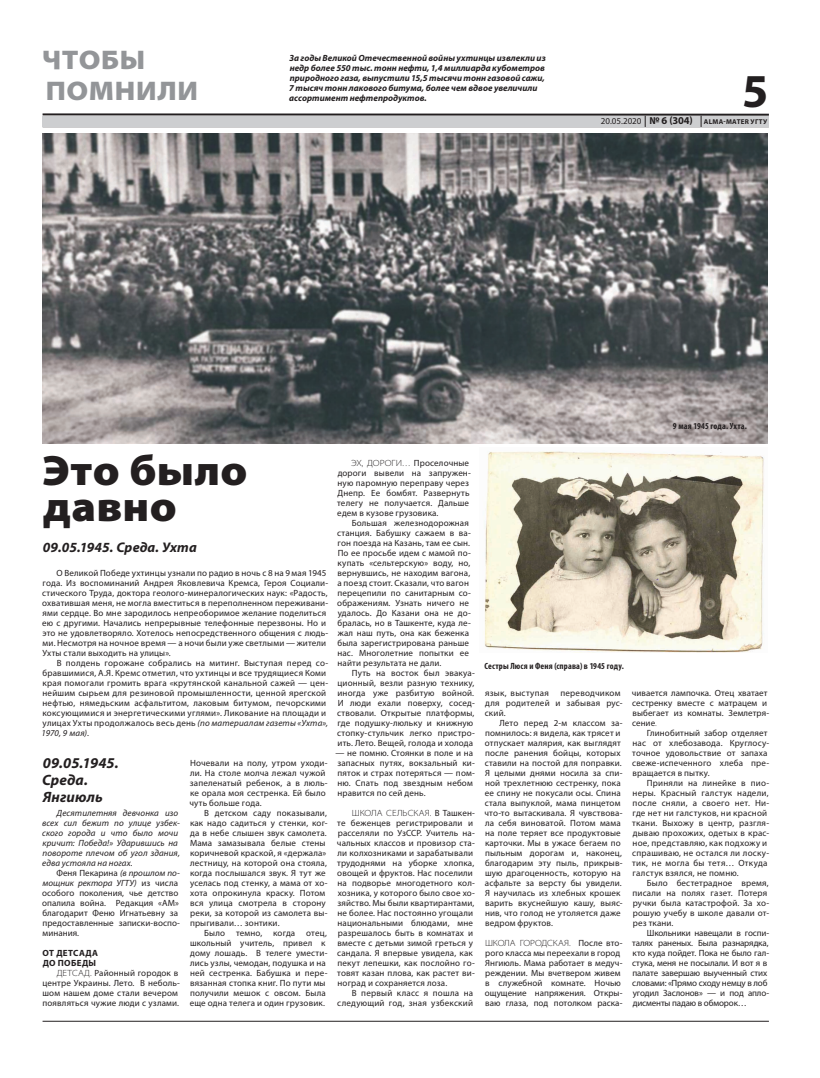
<style>
.page{position:relative;width:820px;height:1078px;background:#fff}
.page>*{position:absolute;margin:0;border:0;box-sizing:border-box;transform-origin:0 0}
.t1{font:700 47.4px "Myriad Pro";color:#231f20}
.t2{font:900 semi-expanded 42.5px/36px "Myriad Pro";letter-spacing:.005em;color:#231f20}
.t3{font:900 semi-expanded 27px/31px "Myriad Pro";letter-spacing:.02em;color:#939598}
.t4{font:italic 700 15px/17px "Myriad Pro";letter-spacing:.01em;color:#231f20}
.t5{font:italic 700 14px "Myriad Pro";letter-spacing:.005em;color:#231f20}
.t6{font:9px/10px "Myriad Pro";letter-spacing:.015em;color:#231f20}
.t7{font:italic 700 9px/10px "Myriad Pro";color:#231f20}
.t8{font:9px/10px "Myriad Pro";letter-spacing:-.015em;color:#231f20}
.t9{font:italic 9px/10px "Myriad Pro";letter-spacing:.01em;color:#231f20}
.t10{font:700 condensed 9px "Myriad Pro";letter-spacing:.02em;color:#231f20}
.t11{font:700 9px "Myriad Pro";letter-spacing:.04em;color:#231f20}
.t12{font:700 7px "Myriad Pro";letter-spacing:.04em;color:#231f20}
.s1{font-weight:400;font-size:9px}
.s2{font-size:10.5px}
.s3{font-weight:300;font-stretch:semi-expanded}
.s4{font-style:italic}
</style>
<div class="page">
<hr style="left:43px;top:113px;width:725px;height:3px;background:#231f20">
<div style="left:43px;top:116px;width:725px;height:11px;background:#cdced0"></div>
<hr style="left:43px;top:1020px;width:725px;height:1px;background:#231f20">
<img style="left:484px;top:451px;width:280px;height:201px">
<img style="left:43px;top:133px;width:724px;height:310px">
<h3 class="t3" style="left:42px;top:45px;width:157px">ЧТОБЫ<br>ПОМНИЛИ</h3>
<p class="t7" style="left:289px;top:53px;width:258px">За годы Великой Отечественной войны ухтинцы извлекли из недр более 550 тыс. тонн нефти, 1,4 миллиарда кубометров природного газа, выпустили 15,5 тысячи тонн газовой сажи, 7 тысяч тонн лакового битума, более чем вдвое увеличили ассортимент нефтепродуктов.</p>
<h1 class="t1" style="left:741px;top:60px;width:28px">5</h1>
<p class="t12" style="left:600px;top:117px;width:168px"><span class="s1">20.05.2020</span> <span class="s2">№ 6 (304)</span> ALMA-MATER УГТУ</p>
<p class="t10" style="left:672px;top:420px;width:75px">9 мая 1945 года. Ухта.</p>
<h2 class="t2" style="left:42px;top:453px;width:207px">Это было давно</h2>
<h3 class="t5" style="left:43px;top:538px;width:155px">09.05.1945. Среда. Ухта</h3>
<p class="t6" style="left:337px;top:457px;width:135px;text-indent:14px"><span class="s3">ЭХ, ДОРОГИ…</span> Проселочные дороги вывели на запружен&shy;ную паромную переправу через<br>Днепр. Ее бомбят. Развернуть телегу не получается. Дальше едем в кузове грузовика.</p>
<p class="t6" style="left:337px;top:517px;width:135px;text-indent:15px">Большая железнодорожная станция. Бабушку сажаем в ва&shy;гон поезда на Казань, там ее сын.<br>По ее просьбе идем с мамой по&shy;купать «сельтерскую» воду, но, вернувшись, не находим вагона, а поезд стоит. Сказали, что вагон перецепили по санитарным со&shy;ображениям. Узнать ничего не удалось. До Казани она не до&shy;бралась, но в Ташкенте, куда ле&shy;жал наш путь, она как беженка была зарегистрирована раньше нас. Многолетние попытки ее найти результата не дали.</p>
<p class="t6" style="left:337px;top:667px;width:139px;text-indent:15px">Путь на восток был эвакуа&shy;ционный, везли разную технику, иногда уже разбитую войной.<br>И люди ехали поверху, сосед&shy;ствовали. Открытые платформы, где подушку-люльку и книжную стопку-стульчик легко пристро&shy;ить. Лето. Вещей, голода и холода</p>
<p class="t6" style="left:335px;top:747px;width:141px">— не помню. Стоянки в поле и на запасных путях, вокзальный ки&shy;пяток и страх потеряться — пом&shy;ню. Спать под звездным небом нравится по сей день.</p>
<p class="t6" style="left:337px;top:807px;width:139px;text-indent:15px"><span class="s3">ШКОЛА СЕЛЬСКАЯ.</span> В Ташкен&shy;те беженцев регистрировали и расселяли по УзССР. Учитель на&shy;чальных классов и провизор ста&shy;ли колхозниками и зарабатывали трудоднями на уборке хлопка, овощей и фруктов. Нас поселили на подворье многодетного кол&shy;хозника, у которого было свое хо&shy;зяйство. Мы были квартирантами, не более. Нас постоянно угощали национальными блюдами, мне разрешалось быть в комнатах и вместе с детьми зимой греться у сандала. Я впервые увидела, как пекут лепешки, как послойно го&shy;товят казан плова, как растет ви&shy;ноград и сохраняется лоза.</p>
<p class="t6" style="left:337px;top:987px;width:137px;text-align:right">В первый класс я пошла на следующий год, зная узбекский</p>
<p class="t6" style="left:42px;top:567px;width:287px;text-indent:14px">О Великой Победе ухтинцы узнали по радио в ночь с 8 на 9 мая 1945 года. Из воспоминаний Андрея Яковлевича Кремса, Героя Социали&shy;стического Труда, доктора геолого-минералогических наук: «Радость, охватившая меня, не могла вместиться в переполненном переживани&shy;ями сердце. Во мне зародилось непреоборимое желание поделиться ею с другими. Начались непрерывные телефонные перезвоны. Но и это не удовлетворяло. Хотелось непосредственного общения с людь&shy;ми. Несмотря на ночное время — а ночи были уже светлыми — жители Ухты стали выходить на улицы».</p>
<p class="t6" style="left:42px;top:657px;width:288px;text-indent:15px">В полдень горожане собрались на митинг. Выступая перед со&shy;бравшимися, А.Я. Кремс отметил, что ухтинцы и все трудящиеся Коми края помогали громить врага «крутянской канальной сажей — цен&shy;нейшим сырьем для резиновой промышленности, ценной ярегской нефтью, нямедьским асфальтитом, лаковым битумом, печорскими коксующимися и энергетическими углями». Ликование на площади и улицах Ухты продолжалось весь день <span class="s4">(по материалам газеты «Ухта», 1970, 9 мая)</span>.</p>
<h3 class="t4" style="left:42px;top:753px;width:78px">09.05.1945.<br>Среда.<br>Янгиюль</h3>
<p class="t9" style="left:42px;top:807px;width:139px;text-indent:15px">Десятилетняя девчонка изо всех сил бежит по улице узбек&shy;ского города и что было мочи кричит: Победа!» Ударившись на повороте плечом об угол здания, едва устояла на ногах.</p>
<p class="t6" style="left:42px;top:867px;width:139px;text-indent:14px">Феня Пекарина <span class="s4">(в прошлом по&shy;мощник ректора УГТУ)</span> из числа особого поколения, чье детство опалила война. Редакция «АМ» благодарит Феню Игнатьевну за предоставленные записки-воспо&shy;минания.</p>
<p class="t11" style="left:42px;top:947px;width:57px">ОТ ДЕТСАДА</p>
<p class="t11" style="left:43px;top:957px;width:55px">ДО ПОБЕДЫ</p>
<p class="t6" style="left:57px;top:967px;width:123px"><span class="s3">ДЕТСАД.</span> Районный городок в</p>
<p class="t6" style="left:42px;top:977px;width:139px">центре Украины. Лето. В неболь-</p>
<p class="t6" style="left:42px;top:987px;width:137px">шом нашем доме стали вечером</p>
<p class="t6" style="left:42px;top:997px;width:138px">появляться чужие люди с узлами.</p>
<p class="t6" style="left:189px;top:757px;width:139px">Ночевали на полу, утром уходи&shy;ли. На столе молча лежал чужой запеленатый ребенок, а в люль&shy;ке орала моя сестренка. Ей было чуть больше года.</p>
<p class="t6" style="left:190px;top:807px;width:139px;text-indent:14px">В детском саду показывали, как надо садиться у стенки, ког&shy;да в небе слышен звук самолета.<br>Мама замазывала белые стены коричневой краской, я «держала» лестницу, на которой она стояла, когда послышался звук. Я тут же уселась под стенку, а мама от хо&shy;хота опрокинула краску. Потом вся улица смотрела в сторону реки, за которой из самолета вы&shy;прыгивали… зонтики.</p>
<p class="t6" style="left:190px;top:927px;width:139px;text-indent:14px">Было темно, когда отец, школьный учитель, привел к дому лошадь. В телеге умести&shy;лись узлы, чемодан, подушка и на ней сестренка. Бабушка и пере&shy;вязанная стопка книг. По пути мы получили мешок с овсом. Была еще одна телега и один грузовик.</p>
<p class="t10" style="left:484px;top:660px;width:141px">Сестры Люся и Феня (справа) в 1945 году.</p>
<p class="t6" style="left:484px;top:687px;width:139px;text-indent:76px">переводчиком для родителей и забывая рус&shy;ский.</p>
<p class="t6" style="left:484px;top:717px;width:139px;text-indent:15px">Лето перед 2-м классом за&shy;помнилось: я видела, как трясет и отпускает малярия, как выглядят после ранения бойцы, которых ставили на постой для поправки.<br>Я целыми днями носила за спи&shy;ной трехлетнюю сестренку, пока ее спину не покусали осы. Спина стала выпуклой, мама пинцетом что-то вытаскивала. Я чувствова&shy;ла себя виноватой. Потом мама на поле теряет все продуктовые карточки. Мы в ужасе бегаем по пыльным дорогам и, наконец, благодарим эту пыль, прикрыв&shy;шую драгоценность, которую на асфальте за версту бы увидели.<br>Я научилась из хлебных крошек варить вкуснейшую кашу, выяс&shy;нив, что голод не утоляется даже ведром фруктов.</p>
<p class="t6" style="left:484px;top:937px;width:139px"><span class="s3">ШКОЛА ГОРОДСКАЯ.</span> После вто&shy;рого класса мы переехали в город<br>Янгиюль. Мама работает в медуч&shy;реждении. Мы вчетвером живем в служебной комнате. Ночью ощущение напряжения. Откры&shy;ваю глаза, под потолком раска-</p>
<p class="t6" style="left:485px;top:687px;width:65px">язык, выступая</p>
<p class="t6" style="left:631px;top:687px;width:139px">чивается лампочка. Отец хватает сестренку вместе с матрацем и выбегает из комнаты. Землетря&shy;сение<span class="s3">.</span></p>
<p class="t6" style="left:632px;top:727px;width:138px;text-indent:15px">Глинобитный забор отделяет нас от хлебозавода. Круглосу&shy;точное удовольствие от запаха свеже-испеченного хлеба пре&shy;вращается в пытку.</p>
<p class="t6" style="left:632px;top:777px;width:138px;text-indent:15px">Приняли на линейке в пио&shy;неры. Красный галстук надели, после сняли, а своего нет. Ни&shy;где нет ни галстуков, ни красной ткани. Выхожу в центр, разгля&shy;дываю прохожих, одетых в крас&shy;ное, представляю, как подхожу и спрашиваю, не остался ли лоску&shy;тик, не могла бы тетя… Откуда галстук взялся, не помню.</p>
<p class="t6" style="left:632px;top:877px;width:138px;text-indent:14px">Было бестетрадное время, писали на полях газет. Потеря ручки была катастрофой. За хо&shy;рошую учебу в школе давали от&shy;рез ткани.</p>
<p class="t8" style="left:632px;top:927px;width:138px;text-indent:15px">Школьники навещали в госпи&shy;талях раненых. Была разнарядка, кто куда пойдет. Пока не было гал&shy;стука, меня не посылали. И вот я в палате завершаю выученный стих словами: «Прямо сходу немцу в лоб угодил Заслонов» — и под апло&shy;дисменты падаю в обморок…</p>
</div>
